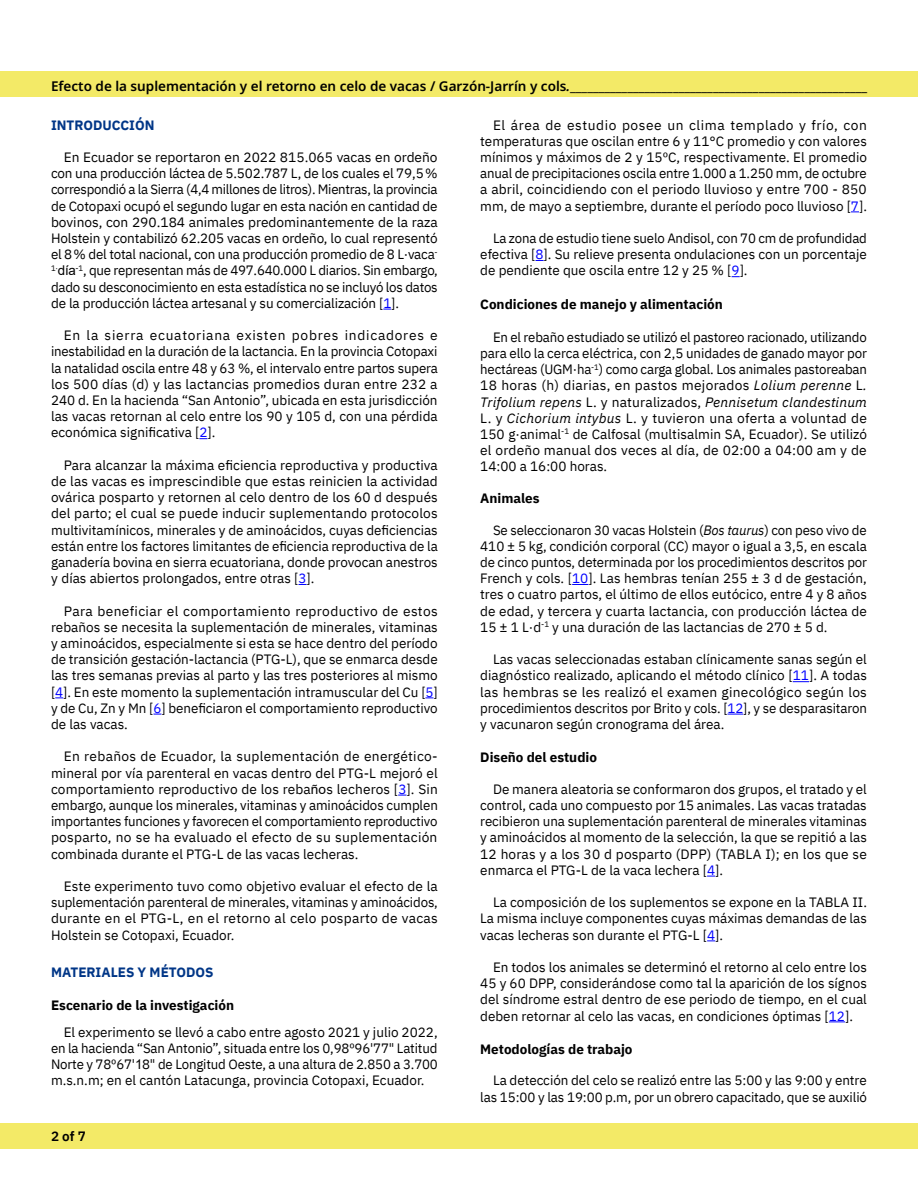
<style>
.page{position:relative;width:918px;height:1188px;background:#fff}
.page>*{position:absolute;margin:0;border:0;box-sizing:border-box;transform-origin:0 0}
.t1{font:13.5px/16.2px "IBM Plex Sans";color:#000;text-align:justify}
.t2{font:600 13.5px "Noto Sans";color:#000}
.t3{font:700 13.5px "IBM Plex Sans";color:#000}
.t4{font:700 13.5px "IBM Plex Sans";color:#003687}
.t5{font:600 13.5px "IBM Plex Sans";color:#000}
.s1{font-style:italic}
.s2{font-family:"Arial"}
.s3{color:#00f}
</style>
<div class="page">
<div style="left:0;top:71px;width:918px;height:26px;background:#f3ea67"></div>
<div style="left:0;top:1123px;width:918px;height:25px;background:#f3ea67"></div>
<svg style="left:572px;top:584px;width:16px;height:1px"></svg>
<svg style="left:793px;top:681px;width:16px;height:1px"></svg>
<svg style="left:728px;top:714px;width:15px;height:1px"></svg>
<svg style="left:829px;top:1021px;width:16px;height:1px"></svg>
<p class="t2" style="left:51px;top:79px;width:818px">Efecto de la suplementación y el retorno en celo de vacas / Garzón-Jarrín y cols<span class="s1">.</span>____________________________________________________</p>
<p class="t4" style="left:51px;top:114px;width:105px">INTRODUCCIÓN</p>
<p class="t1" style="left:51px;top:148px;width:388px;text-indent:13px">En Ecuador se reportaron en 2022 815.065 vacas en ordeño con una producción láctea de 5.502.787 L, de los cuales el 79,5% correspondió a la Sierra (4,4 millones de litros). Mientras, la provincia de Cotopaxi ocupó el segundo lugar en esta nación en cantidad de bovinos, con 290.184 animales predominantemente de la raza Holstein y contabilizó 62.205 vacas en ordeño, lo cual representó el 8% del total nacional, con una producción promedio de 8 L·vaca<sup>-1·</sup><span class="s2">día</span><sup>-1</sup>, que representan más de 497.640.000 L diarios. Sin embargo, dado su desconocimiento en esta estadística no se incluyó los datos de la producción láctea artesanal y su comercialización [<span class="s3">1</span>].</p>
<p class="t1" style="left:51px;top:326px;width:389px;text-indent:13px">En la sierra ecuatoriana existen pobres indicadores e inestabilidad en la duración de la lactancia. En la provincia Cotopaxi la natalidad oscila entre 48 y 63 %, el intervalo entre partos supera los 500 días (d) y las lactancias promedios duran entre 232 a 240 d. En la hacienda “San Antonio”, ubicada en esta jurisdicción las vacas retornan al celo entre los 90 y 105 d, con una pérdida económica significativa [<span class="s3">2</span>].</p>
<p class="t1" style="left:51px;top:456px;width:388px;text-indent:13px">Para alcanzar la máxima eficiencia reproductiva y productiva de las vacas es imprescindible que estas reinicien la actividad ovárica posparto y retornen al celo dentro de los 60 d después del parto; el cual se puede inducir suplementando protocolos multivitamínicos, minerales y de aminoácidos, cuyas deficiencias están entre los factores limitantes de eficiencia reproductiva de la ganadería bovina en sierra ecuatoriana, donde provocan anestros y días abiertos prolongados, entre otras [<span class="s3">3</span>].</p>
<p class="t1" style="left:51px;top:602px;width:388px;text-indent:13px">Para beneficiar el comportamiento reproductivo de estos rebaños se necesita la suplementación de minerales, vitaminas y aminoácidos, especialmente si esta se hace dentro del período de transición gestación-lactancia (PTG-L), que se enmarca desde las tres semanas previas al parto y las tres posteriores al mismo [<span class="s3">4</span>]. En este momento la suplementación intramuscular del Cu [<span class="s3">5</span>] y de Cu, Zn y Mn [<span class="s3">6</span>] beneficiaron el comportamiento reproductivo de las vacas.</p>
<p class="t1" style="left:51px;top:747px;width:388px;text-indent:13px">En rebaños de Ecuador, la suplementación de energético&shy;mineral por vía parenteral en vacas dentro del PTG-L mejoró el comportamiento reproductivo de los reba<span class="s2">ño</span>s lecheros [<span class="s3">3</span>]. Sin embargo, aunque los minerales, vitaminas y aminoácidos cumplen importantes funciones y favorecen el comportamiento reproductivo posparto, no se ha evaluado el efecto de su suplementación combinada durante el PTG-L de las vacas lecheras.</p>
<p class="t1" style="left:51px;top:877px;width:388px;text-indent:13px">Este experimento tuvo como objetivo evaluar el efecto de la suplementación parenteral de minerales, vitaminas y aminoácidos, durante en el PTG-L, en el retorno al celo posparto de vacas Holstein se Cotopaxi, Ecuador.</p>
<p class="t4" style="left:51px;top:962px;width:164px">MATERIALES Y MÉTODOS</p>
<p class="t3" style="left:51px;top:995px;width:185px">Escenario de la investigación</p>
<p class="t1" style="left:51px;top:1023px;width:388px;text-indent:13px">El experimento se llevó a cabo entre agosto 2021 y julio 2022, en la hacienda “San Antonio”, situada entre los 0,98º96'77" Latitud Norte y 78º67'<span class="s2">1</span>8" de Longitud Oeste, a una altura de 2.850 a 3.700 m.s.n.m; en el cantón Latacunga, provincia Cotopaxi, Ecuador.</p>
<p class="t5" style="left:51px;top:1126px;width:36px">2 of 7</p>
<p class="t1" style="left:480px;top:116px;width:388px;text-indent:13px">El área de estudio posee un clima templado y frío, con temperaturas que oscilan entre 6 y 11°C promedio y con valores mínimos y máximos de 2 y 15ºC, respectivamente. El promedio anual de precipitaciones oscila entre 1.000 a 1.250 mm, de octubre a abril, coincidiendo con el periodo lluvioso y entre 700 - 850 mm, de mayo a septiembre, durante el período poco lluvioso [<span class="s3">7</span>].</p>
<p class="t1" style="left:480px;top:229px;width:388px;text-indent:13px">La zona de estudio tiene suelo Andisol, con 70 cm de profundidad efectiva [<span class="s3">8</span>]. Su relieve presenta ondulaciones con un porcentaje de pendiente que oscila entre 12 y 25 % [<span class="s3">9</span>].</p>
<p class="t3" style="left:480px;top:293px;width:244px">Condiciones de manejo y alimentación</p>
<p class="t1" style="left:480px;top:328px;width:388px;text-indent:13px">En el rebaño estudiado se utilizó el pastoreo racionado, utilizando para ello la cerca eléctrica, con 2,5 unidades de ganado mayor por hectáreas (UGM·ha<sup>-1</sup>) como carga global. Los animales pastoreaban 18 horas (h) diarias, en pastos mejorados <span class="s1">Lolium perenne</span> L<span class="s1">.<br>Trifolium repens</span> L. y naturalizados, <span class="s1">Pennisetum clandestinum </span>L. y <span class="s1">Cichorium intybus</span> L. y tuvieron una oferta a voluntad de 150 g·animal<sup>-1</sup> de Calfosal (multisalmin SA, Ecuador). Se utilizó el ordeño manual dos veces al día, de 02:00 a 04:00 am y de 14:00 a 16:00 horas.</p>
<p class="t3" style="left:480px;top:487px;width:61px">Animales</p>
<p class="t1" style="left:480px;top:521px;width:388px;text-indent:13px">Se seleccionaron 30 vacas Holstein (<span class="s1">Bos taurus</span>) con peso vivo de 410 ± 5 kg, condición corporal (CC) mayor o igual a 3,5, en escala de cinco puntos, determinada por los procedimientos descritos por French y cols. [<span class="s3">10</span>]. Las hembras tenían 255 ± 3 d de gestación, tres o cuatro partos, el último de ellos eutócico, entre 4 y 8 años de edad, y tercera y cuarta lactancia, con producción láctea de 15 ± 1 L·d<sup>-1</sup> y una duración de las lactancias de 270 ± 5 d.</p>
<p class="t1" style="left:480px;top:650px;width:388px;text-indent:13px">Las vacas seleccionadas estaban clínicamente sanas según el diagnóstico realizado, aplicando el método clínico [<span class="s3">11</span>]. A todas las hembras se les realizó el examen ginecológico según los procedimientos descritos por Brito y cols. [<span class="s3">12</span>], y se desparasitaron y vacunaron según cronograma del área.</p>
<p class="t3" style="left:480px;top:747px;width:118px">Diseño del estudio</p>
<p class="t1" style="left:480px;top:780px;width:388px;text-indent:13px">De manera aleatoria se conformaron dos grupos, el tratado y el control, cada uno compuesto por 15 animales. Las vacas tratadas recibieron una suplementación parenteral de minerales vitaminas y aminoácidos al momento de la selección, la que se repitió a las 12 horas y a los 30 d posparto (DPP) (TABLA I); en los que se enmarca el PTG-L de la vaca lechera [<span class="s3">4</span>].</p>
<p class="t1" style="left:480px;top:893px;width:388px;text-indent:13px">La composición de los suplementos se expone en la TABLA II.<br>La misma incluye componentes cuyas máximas demandas de las vacas lecheras son durante el PTG-L [<span class="s3">4</span>].</p>
<p class="t1" style="left:480px;top:958px;width:388px;text-indent:13px">En todos los animales se determinó el retorno al celo entre los 45 y 60 DPP, considerándose como tal la aparición de los sígnos del síndrome estral dentro de ese periodo de tiempo, en el cual deben retornar al celo las vacas, en condiciones óptimas [<span class="s3">12</span>].</p>
<p class="t3" style="left:480px;top:1038px;width:154px">Metodologías de trabajo</p>
<p class="t1" style="left:480px;top:1071px;width:388px;text-align:right">La detección del celo se realizó entre las 5:00 y las 9:00 y entre las 15:00 y las 19:00 p.m, por un obrero capacitado, que se auxilió</p>
</div>
